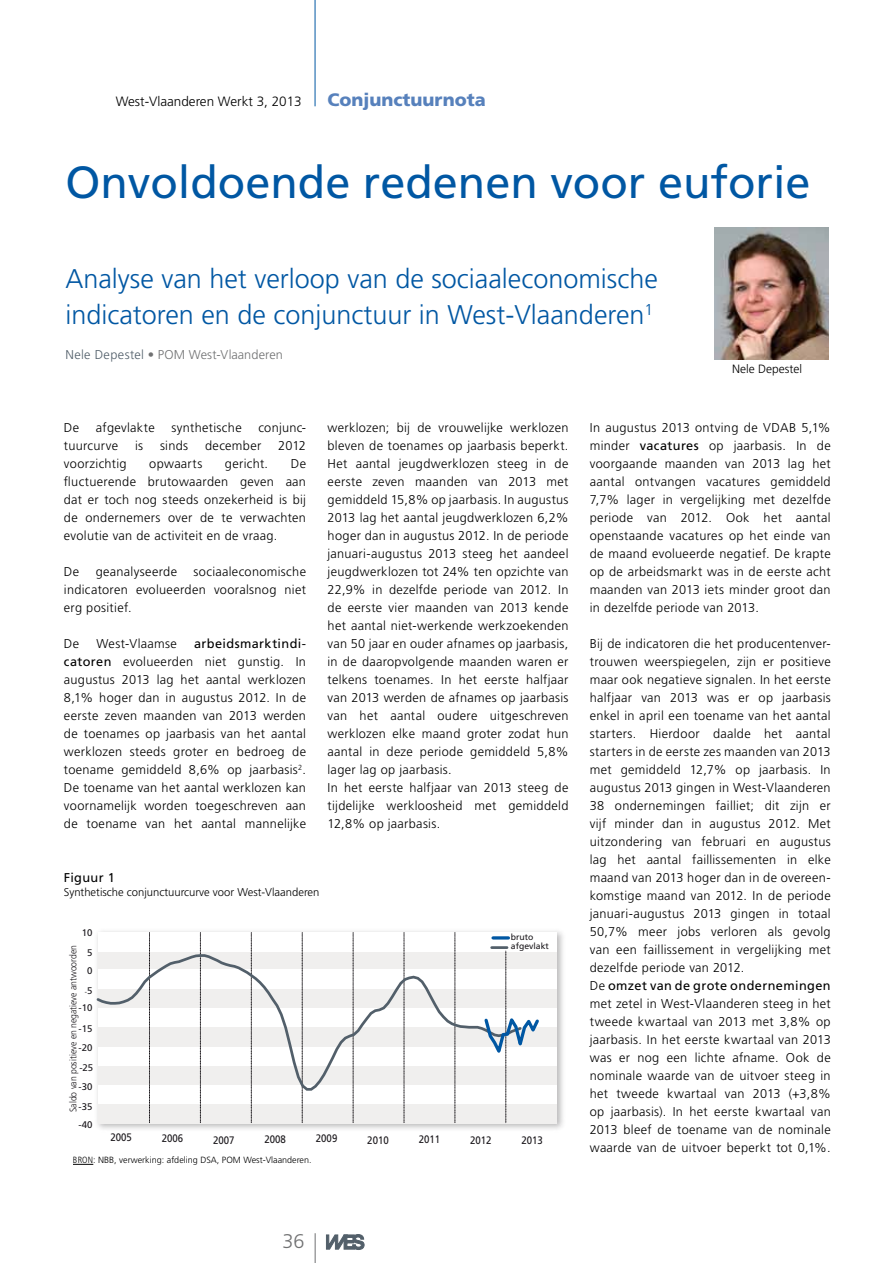
<style>
.page{position:relative;width:893px;height:1263px;background:#fff}
.page>*{position:absolute;margin:0;border:0;box-sizing:border-box;transform-origin:0 0}
.t1{font:45px "Frutiger LT Std";color:#0057a3}
.t2{font:300 27px/36px "Frutiger LT Std";color:#0057a3}
.t3{font:300 19.8px "Frutiger LT Std";color:#707172}
.t4{font:900 18px "Frutiger LT Std";color:#5781bc}
.t5{font:300 13.5px "Frutiger LT Std";color:#000}
.t6{font:300 12.75px/18px "Frutiger LT Std";letter-spacing:.025em;color:#000;text-align:justify}
.t7{font:300 12.75px "Frutiger LT Std";letter-spacing:.015em;color:#707172}
.t8{font:12.75px "Frutiger LT Std";letter-spacing:.03em;color:#000}
.t9{font:300 12px "Frutiger LT Std";color:#000}
.t10{font:300 11.25px "Frutiger LT Std";color:#000}
.t11{font:10.8px "Frutiger LT Std";color:#1a171b;scale:.89 1}
.t12{font:300 9.6px "Frutiger LT Std";letter-spacing:.005em;color:#1a171b;scale:.9 1}
.t13{font:9.6px/17.9px "Frutiger LT Std";color:#1a171b}
.t14{font:300 9px "Frutiger LT Std";color:#000}
.t15{font:8.7px "Frutiger LT Std";color:#1a171b}
.t16{font:6.75px "Frutiger LT Std";color:#1a171b}
.s1{color:#525f6a}
.s2{font-weight:400}
.s3{font-size:9.6px}
.s4{font-stretch:condensed}
</style>
<div class="page">
<svg style="left:326px;top:1234px;width:38px;height:15px"></svg>
<hr style="left:315px;top:1233px;width:1px;height:30px;background:#707172">
<hr style="left:315px;top:0;width:1px;height:106px;background:#0057a3">
<img style="left:97px;top:931px;width:466px;height:198px">
<div style="left:99px;top:989px;width:458px;height:19px;background:#f0efee"></div>
<div style="left:99px;top:950px;width:458px;height:20px;background:linear-gradient(to bottom,#f0efee,#f0efee)"></div>
<div style="left:99px;top:1008px;width:458px;height:19px;background:#fff"></div>
<div style="left:99px;top:1066px;width:458px;height:19px;background:#f0efee"></div>
<div style="left:99px;top:1046px;width:458px;height:20px;background:#fff"></div>
<div style="left:99px;top:1027px;width:458px;height:20px;background:#f0efee"></div>
<div style="left:99px;top:1085px;width:458px;height:19px;background:#fff"></div>
<div style="left:99px;top:970px;width:458px;height:19px;background:#fff"></div>
<div style="left:99px;top:932px;width:458px;height:19px;background:#fff"></div>
<div style="left:99px;top:1104px;width:458px;height:19px;background:#f0efee"></div>
<hr style="left:492px;top:946px;width:15px;height:3px;background:#525f6a">
<hr style="left:493px;top:936px;width:15px;height:3px;background:#0057a3">
<svg style="left:149px;top:932px;width:1px;height:191px"></svg>
<svg style="left:200px;top:932px;width:1px;height:191px"></svg>
<svg style="left:251px;top:932px;width:1px;height:191px"></svg>
<svg style="left:302px;top:932px;width:1px;height:191px"></svg>
<svg style="left:353px;top:932px;width:1px;height:191px"></svg>
<svg style="left:404px;top:932px;width:1px;height:191px"></svg>
<svg style="left:455px;top:932px;width:1px;height:191px"></svg>
<svg style="left:96px;top:953px;width:386px;height:139px"></svg>
<svg style="left:482px;top:951px;width:60px;height:172px"></svg>
<svg style="left:73px;top:1164px;width:20px;height:1px"></svg>
<img style="left:714px;top:227px;width:115px;height:132px">
<p class="t5" style="left:116px;top:94px;width:188px">West-Vlaanderen Werkt 3, 2013</p>
<h3 class="t4" style="left:327px;top:89px;width:160px">Conjunctuurnota</h3>
<h1 class="t1" style="left:65px;top:156px;width:747px">Onvoldoende redenen voor euforie</h1>
<h2 class="t2" style="left:65px;top:261px;width:594px">Analyse van het verloop van de sociaaleconomische indicatoren en de conjunctuur in West-Vlaanderen<sup>1</sup></h2>
<p class="t7" style="left:65px;top:347px;width:219px"><span class="s1">Nele Depestel</span> • POM West-Vlaanderen</p>
<p class="t9" style="left:732px;top:362px;width:72px">Nele Depestel</p>
<p class="t6" style="left:64px;top:419px;width:17px">De</p>
<p class="t6" style="left:96px;top:419px;width:60px">afgevlakte</p>
<p class="t6" style="left:171px;top:419px;width:72px">synthetische</p>
<p class="t6" style="left:258px;top:419px;width:49px">conjunc-</p>
<p class="t6" style="left:64px;top:437px;width:56px">tuurcurve</p>
<p class="t6" style="left:135px;top:437px;width:10px">is</p>
<p class="t6" style="left:160px;top:437px;width:30px">sinds</p>
<p class="t6" style="left:205px;top:437px;width:58px">december</p>
<p class="t6" style="left:278px;top:437px;width:29px">2012</p>
<p class="t6" style="left:64px;top:455px;width:64px">voorzichtig</p>
<p class="t6" style="left:149px;top:455px;width:55px">opwaarts</p>
<p class="t6" style="left:225px;top:455px;width:45px">gericht.</p>
<p class="t6" style="left:328px;top:419px;width:242px;text-align:left">werklozen; bij de vrouwelijke werklozen bleven de toenames op jaarbasis beperkt.<br>Het aantal jeugdwerklozen steeg in de eerste zeven maanden van 2013 met gemiddeld 15,8% op jaarbasis. In augustus 2013 lag het aantal jeugdwerklozen 6,2% hoger dan in augustus 2012. In de periode januari-augustus 2013 steeg het aandeel jeugdwerklozen tot 24% ten opzichte van 22,9% in dezelfde periode van 2012. In de eerste vier maanden van 2013 kende het aantal niet-werkende werkzoekenden van 50 jaar en ouder afnames op jaarbasis, in de daaropvolgende maanden waren er telkens toenames. In het eerste halfjaar van 2013 werden de afnames op jaarbasis van het aantal oudere uitgeschreven werklozen elke maand groter zodat hun aantal in deze periode gemiddeld 5,8% lager lag op jaarbasis.<br>In het eerste halfjaar van 2013 steeg de tijdelijke werkloosheid met gemiddeld 12,8% op jaarbasis.</p>
<p class="t6" style="left:590px;top:419px;width:242px">In augustus 2013 ontving de VDAB 5,1% minder <span class="s2">vacatures</span> op jaarbasis. In de voorgaande maanden van 2013 lag het aantal ontvangen vacatures gemiddeld 7,7% lager in vergelijking met dezelfde periode van 2012. Ook het aantal openstaande vacatures op het einde van de maand evolueerde negatief. De krapte op de arbeidsmarkt was in de eerste acht maanden van 2013 iets minder groot dan in dezelfde periode van 2013.</p>
<p class="t6" style="left:64px;top:455px;width:244px;text-indent:227px">De fluctuerende brutowaarden geven aan dat er toch nog steeds onzekerheid is bij de ondernemers over de te verwachten evolutie van de activiteit en de vraag.</p>
<p class="t6" style="left:64px;top:563px;width:17px">De</p>
<p class="t6" style="left:96px;top:563px;width:83px">geanalyseerde</p>
<p class="t6" style="left:64px;top:563px;width:244px;text-indent:130px">sociaaleconomische indicatoren evolueerden vooralsnog niet erg positief.</p>
<p class="t6" style="left:64px;top:635px;width:17px">De</p>
<p class="t6" style="left:96px;top:635px;width:82px">West-Vlaamse</p>
<p class="t6" style="left:64px;top:635px;width:244px;text-indent:130px"><span class="s2">arbeidsmarktindi&shy;catoren</span> evolueerden niet gunstig. In augustus 2013 lag het aantal werklozen 8,1% hoger dan in augustus 2012. In de eerste zeven maanden van 2013 werden de toenames op jaarbasis van het aantal werklozen steeds groter en bedroeg de toename gemiddeld 8,6% op jaarbasis<sup>2</sup>.<br>De toename van het aantal werklozen kan voornamelijk worden toegeschreven aan de toename van het aantal mannelijke</p>
<p class="t6" style="left:590px;top:635px;width:242px;text-align:left">Bij de indicatoren die het producentenver&shy;trouwen weerspiegelen, zijn er positieve maar ook negatieve signalen. In het eerste halfjaar van 2013 was er op jaarbasis enkel in april een toename van het aantal starters. Hierdoor daalde het aantal starters in de eerste zes maanden van 2013 met gemiddeld 12,7% op jaarbasis. In augustus 2013 gingen in West-Vlaanderen 38 ondernemingen failliet; dit zijn er vijf minder dan in augustus 2012. Met uitzondering van februari en augustus lag het aantal faillissementen in elke maand van 2013 hoger dan in de overeen&shy;komstige maand van 2012. In de periode januari-augustus 2013 gingen in totaal 50,7% meer jobs verloren als gevolg van een faillissement in vergelijking met dezelfde periode van 2012.<br>De <span class="s2">omzet van de grote ondernemingen </span>met zetel in West-Vlaanderen steeg in het tweede kwartaal van 2013 met 3,8% op jaarbasis. In het eerste kwartaal van 2013 was er nog een lichte afname. Ook de nominale waarde van de uitvoer steeg in het tweede kwartaal van 2013 (+3,8% op jaarbasis). In het eerste kwartaal van 2013 bleef de toename van de nominale waarde van de uitvoer beperkt tot 0,1%.</p>
<p class="t8" style="left:64px;top:870px;width:53px">Figuur 1</p>
<p class="t10" style="left:64px;top:885px;width:257px">Synthetische conjunctuurcurve voor West-Vlaanderen</p>
<p class="t13" style="left:82px;top:924px;width:12px">10</p>
<p class="t15" style="left:511px;top:931px;width:24px">bruto</p>
<p class="t12" style="left:68px;top:1112px;width:187px;rotate:-90deg">Saldo van positieve en negatieve antwoorden</p>
<p class="t15" style="left:511px;top:941px;width:39px">afgevlakt</p>
<p class="t13" style="left:87px;top:943px;width:7px">5<br>0</p>
<p class="t16" style="left:85px;top:987px;width:9px">-<span class="s3">5</span></p>
<p class="t13" style="left:78px;top:999px;width:15px">-10</p>
<p class="t13" style="left:78px;top:1020px;width:15px">-15</p>
<p class="t13" style="left:78px;top:1039px;width:15px">-20</p>
<p class="t13" style="left:79px;top:1058px;width:15px">-25</p>
<p class="t13" style="left:78px;top:1098px;width:16px">-35 -40</p>
<p class="t13" style="left:78px;top:1077px;width:15px">-30</p>
<p class="t11" style="left:110px;top:1131px;width:26px">2005</p>
<p class="t11" style="left:162px;top:1132px;width:26px">2006</p>
<p class="t11" style="left:213px;top:1134px;width:26px">2007</p>
<p class="t11" style="left:265px;top:1133px;width:26px">2008</p>
<p class="t11" style="left:316px;top:1132px;width:26px">2009</p>
<p class="t11" style="left:367px;top:1134px;width:26px">2010</p>
<p class="t11" style="left:419px;top:1133px;width:26px">2011</p>
<p class="t11" style="left:470px;top:1134px;width:26px">2012</p>
<p class="t11" style="left:521px;top:1134px;width:26px">2013</p>
<p class="t14" style="left:73px;top:1155px;width:240px"><span class="s4">BRON</span>: NBB, verwerking: afdeling DSA, POM West-Vlaanderen.</p>
<h3 class="t3" style="left:282px;top:1230px;width:24px">36</h3>
</div>
